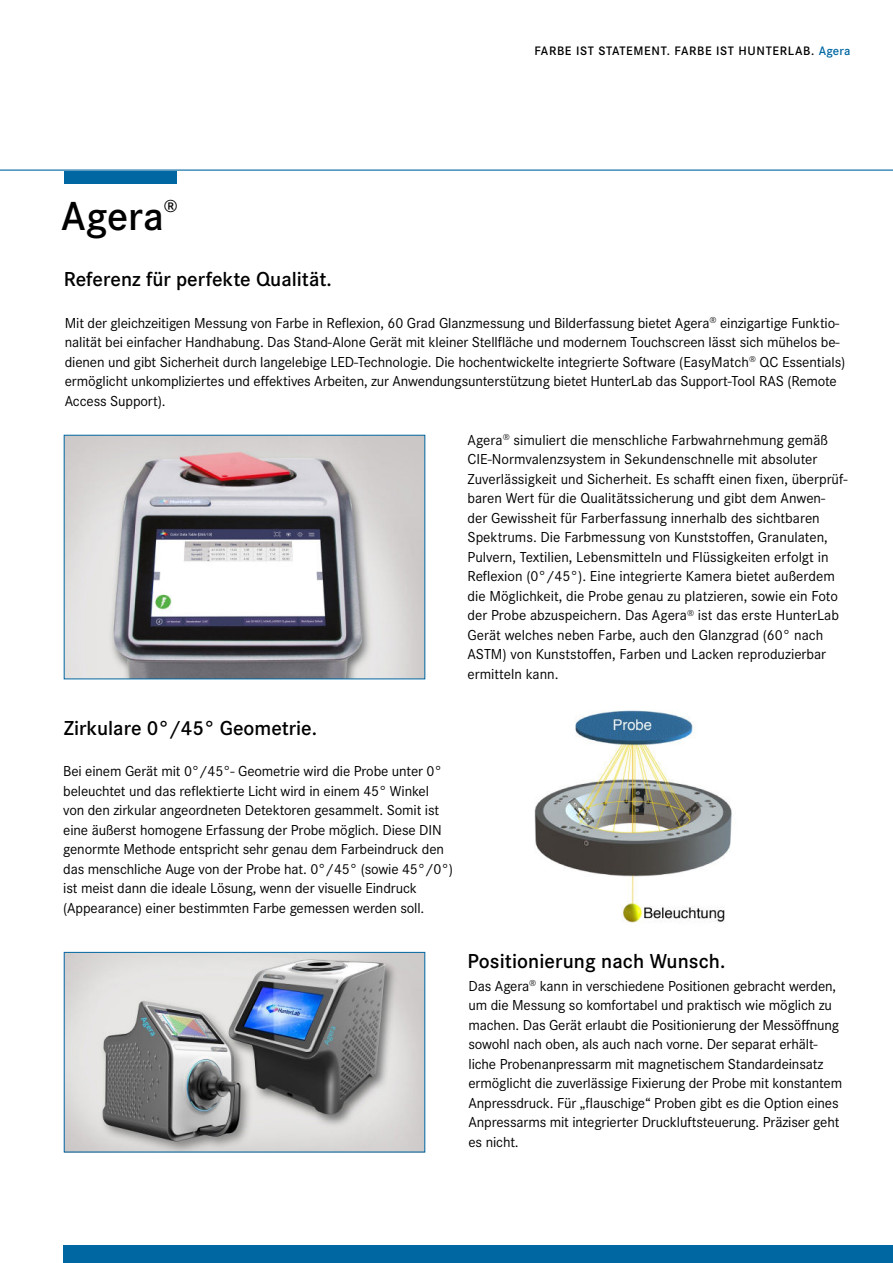
<style>
.page{position:relative;width:893px;height:1263px;background:#fff}
.page>*{position:absolute;margin:0;border:0;box-sizing:border-box;transform-origin:0 0}
.t1{font:600 42px "Corporate S";color:#000}
.t2{font:600 21px "Corporate S";color:#000}
.t3{font:600 18px "Corporate S";color:#000}
.t4{font:15px/19.5px "Corporate S";letter-spacing:-.01em;color:#000}
.t5{font:600 12.75px "Corporate S";letter-spacing:.05em;color:#000}
.s1{color:#0067a2}
</style>
<div class="page">
<hr style="left:0;top:170px;width:893px;height:1px;background:#0067a2">
<div style="left:64px;top:1246px;width:829px;height:17px;background:#0067a2"></div>
<div style="left:64px;top:171px;width:112px;height:12px;background:#0067a2"></div>
<img style="left:66px;top:954px;width:357px;height:196px">
<div style="left:64px;top:952px;width:361px;height:200px;border:1px solid #0067a2"></div>
<img style="left:534px;top:710px;width:198px;height:213px">
<img style="left:66px;top:437px;width:357px;height:240px">
<div style="left:64px;top:435px;width:361px;height:244px;border:1px solid #0067a2"></div>
<h1 class="t1" style="left:61px;top:202px;width:104px">Agera</h1>
<p class="t3" style="left:164px;top:200px;width:15px">®</p>
<h2 class="t2" style="left:64px;top:272px;width:270px">Referenz für perfekte Qualität.</h2>
<p class="t5" style="left:534px;top:47px;width:318px">FARBE IST STATEMENT. FARBE IST HUNTERLAB. <span class="s1">Agera</span></p>
<p class="t4" style="left:65px;top:313px;width:782px">Mit der gleichzeitigen Messung von Farbe in Reflexion, 60 Grad Glanzmessung und Bilderfassung bietet Agera<sup>®</sup> einzigartige Funktio&shy;nalität bei einfacher Handhabung. Das Stand-Alone Gerät mit kleiner Stellfläche und modernem Touchscreen lässt sich mühelos be&shy;dienen und gibt Sicherheit durch langelebige LED-Technologie. Die hochentwickelte integrierte Software (EasyMatch<sup>®</sup> QC Essentials) ermöglicht unkompliziertes und effektives Arbeiten, zur Anwendungsunterstützung bietet HunterLab das Support-Tool RAS (Remote Access Support).</p>
<p class="t4" style="left:467px;top:430px;width:381px">Agera<sup>®</sup> simuliert die menschliche Farbwahrnehmung gemäß CIE-Normvalenzsystem in Sekundenschnelle mit absoluter Zuverlässigkeit und Sicherheit. Es schafft einen fixen, überprüf&shy;baren Wert für die Qualitätssicherung und gibt dem Anwen&shy;der Gewissheit für Farberfassung innerhalb des sichtbaren Spektrums. Die Farbmessung von Kunststoffen, Granulaten, Pulvern, Textilien, Lebensmitteln und Flüssigkeiten erfolgt in Reflexion (0°/45°). Eine integrierte Kamera bietet außerdem die Möglichkeit, die Probe genau zu platzieren, sowie ein Foto der Probe abzuspeichern. Das Agera<sup>®</sup> ist das erste HunterLab Gerät welches neben Farbe, auch den Glanzgrad (60° nach ASTM) von Kunststoffen, Farben und Lacken reproduzierbar ermitteln kann.</p>
<h2 class="t2" style="left:64px;top:720px;width:255px">Zirkulare 0°/45° Geometrie.</h2>
<p class="t4" style="left:63px;top:762px;width:391px">Bei einem Gerät mit 0°/45°- Geometrie wird die Probe unter 0° beleuchtet und das reflektierte Licht wird in einem 45° Winkel von den zirkular angeordneten Detektoren gesammelt. Somit ist eine äußerst homogene Erfassung der Probe möglich. Diese DIN genormte Methode entspricht sehr genau dem Farbeindruck den das menschliche Auge von der Probe hat. 0°/45° (sowie 45°/0°) ist meist dann die ideale Lösung, wenn der visuelle Eindruck (Appearance) einer bestimmten Farbe gemessen werden soll.</p>
<h2 class="t2" style="left:467px;top:954px;width:260px">Positionierung nach Wunsch.</h2>
<p class="t4" style="left:468px;top:976px;width:375px">Das Agera<sup>®</sup> kann in verschiedene Positionen gebracht werden, um die Messung so komfortabel und praktisch wie möglich zu machen. Das Gerät erlaubt die Positionierung der Messöffnung sowohl nach oben, als auch nach vorne. Der separat erhält&shy;liche Probenanpressarm mit magnetischem Standardeinsatz ermöglicht die zuverlässige Fixierung der Probe mit konstantem Anpressdruck. Für „flauschige“ Proben gibt es die Option eines Anpressarms mit integrierter Druckluftsteuerung. Präziser geht es nicht.</p>
</div>
